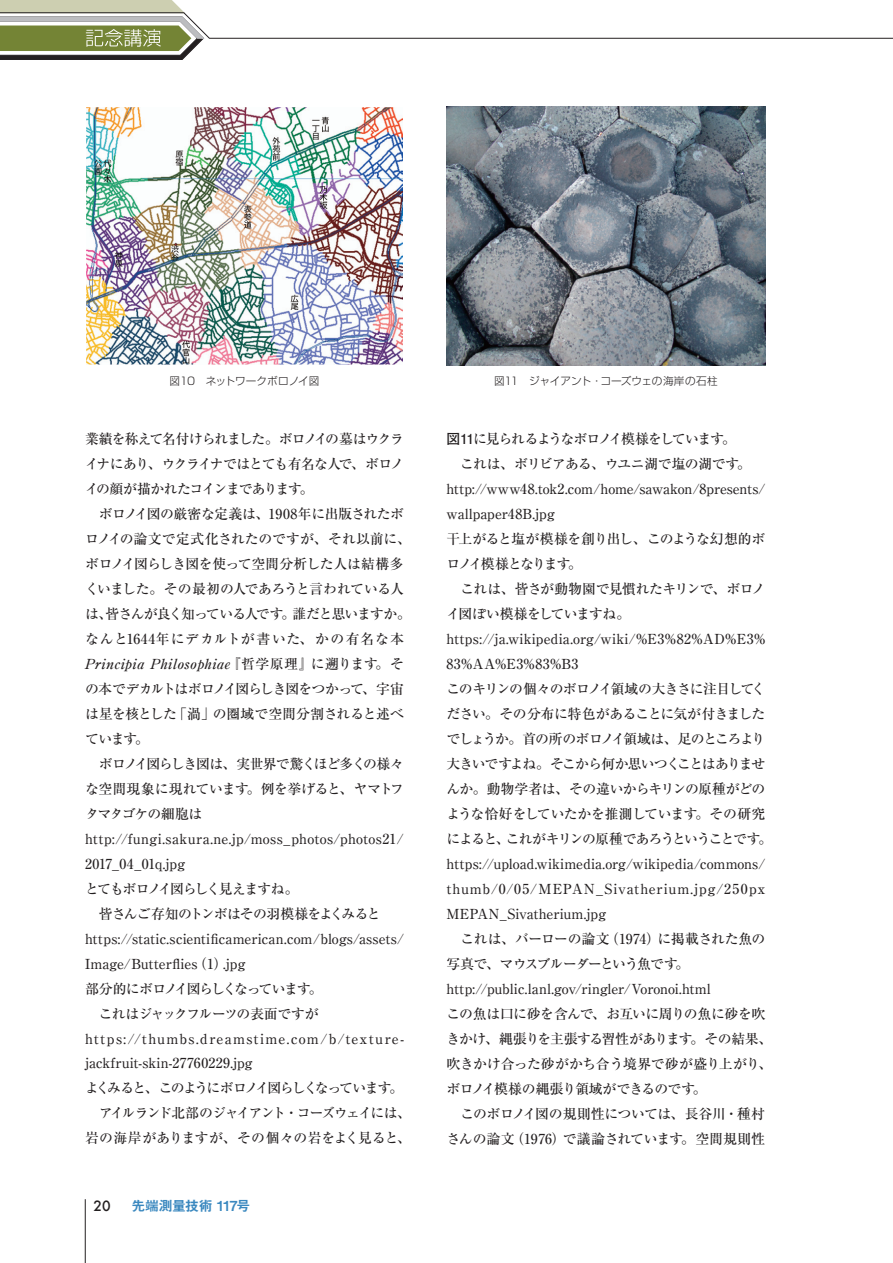
<style>
.page{position:relative;width:893px;height:1263px;background:#fff}
.page>*{position:absolute;margin:0;border:0;box-sizing:border-box;transform-origin:0 0}
.t1{font:500 13.8px/25px "Ryumin Pro";letter-spacing:-.025em;color:#231f20}
.t2{font:13.8px "Midashi Go Pro MB31";letter-spacing:-.04em;color:#3a88bf}
.t3{font:500 13.8px "Futura";color:#231f20}
.t4{font:300 10.65px "Shin Go Pro";letter-spacing:-.01em;color:#231f20}
.s1{font-family:"Futo Go B101 Pro";font-weight:700}
</style>
<div class="page">
<hr style="left:85px;top:1199px;width:1px;height:64px;background:#231f20">
<svg style="left:0;top:0;width:893px;height:60px"></svg>
<img style="left:86px;top:107px;width:317px;height:258px">
<img style="left:446px;top:106px;width:319px;height:260px">
<p class="t4" style="left:170px;top:372px;width:151px">図10　ネットワークボロノイ図</p>
<p class="t4" style="left:494px;top:372px;width:225px">図11　ジャイアント・コーズウェの海岸の石柱</p>
<p class="t1" style="left:85px;top:425px;width:327px">業績を称えて名付けられました。ボロノイの墓はウクライナにあり、ウクライナではとても有名な人で、ボロノイの顔が描かれたコインまであります。<br>　ボロノイ図の厳密な定義は、1908年に出版されたボロノイの論文で定式化されたのですが、それ以前に、ボロノイ図らしき図を使って空間分析した人は結構多くいました。その最初の人であろうと言われている人は、皆さんが良く知っている人です。誰だと思いますか。なんと1644年にデカルトが書いた、かの有名な本<br>Principia Philosophiae『哲学原理』に遡ります。その本でデカルトはボロノイ図らしき図をつかって、宇宙は星を核とした「渦」の圏域で空間分割されると述べています。<br>　ボロノイ図らしき図は、実世界で驚くほど多くの様々な空間現象に現れています。例を挙げると、ヤマトフタマタゴケの細胞はhttp://fungi.sakura.ne.jp/moss_photos/photos21/<br>2017_04_01q.jpg<br>とてもボロノイ図らしく見えますね。<br>　皆さんご存知のトンボはその羽模様をよくみるとhttps://static.scientificamerican.com/blogs/assets/<br>Image/Butterflies（1）.jpg<br>部分的にボロノイ図らしくなっています。<br>　これはジャックフルーツの表面ですがhttps://thumbs.dreamstime.com/b/texture&shy;jackfruit-skin-27760229.jpg<br>よくみると、このようにボロノイ図らしくなっています。　アイルランド北部のジャイアント・コーズウェイには、岩の海岸がありますが、その個々の岩をよく見ると、</p>
<p class="t1" style="left:446px;top:425px;width:327px"><span class="s1">図11</span>に見られるようなボロノイ模様をしています。<br>　これは、ボリビアある、ウユニ湖で塩の湖です。http://www48.tok2.com/home/sawakon/8presents/ wallpaper48B.jpg<br>干上がると塩が模様を創り出し、このような幻想的ボロノイ模様となります。<br>　これは、皆さが動物園で見慣れたキリンで、ボロノイ図ぽい模様をしていますね。https://ja.wikipedia.org/wiki/%E3%82%AD%E3%<br>83%AA%E3%83%B3<br>このキリンの個々のボロノイ領域の大きさに注目してください。その分布に特色があることに気が付きましたでしょうか。首の所のボロノイ領域は、足のところより大きいですよね。そこから何か思いつくことはありませんか。動物学者は、その違いからキリンの原種がどのような恰好をしていたかを推測しています。その研究によると、これがキリンの原種であろうということです。https://upload.wikimedia.org/wikipedia/commons/ thumb/0/05/MEPAN_Sivatherium.jpg/250px<br>MEPAN_Sivatherium.jpg<br>　これは、バーローの論文（1974）に掲載された魚の写真で、マウスブルーダーという魚です。http://public.lanl.gov/ringler/Voronoi.html<br>この魚は口に砂を含んで、お互いに周りの魚に砂を吹きかけ、縄張りを主張する習性があります。その結果、吹きかけ合った砂がかち合う境界で砂が盛り上がり、ボロノイ模様の縄張り領域ができるのです。<br>　このボロノイ図の規則性については、長谷川・種村さんの論文（1976）で議論されています。空間規則性</p>
<p class="t3" style="left:94px;top:1196px;width:19px">20</p>
<p class="t2" style="left:132px;top:1194px;width:120px">先端測量技術 117号</p>
</div>
